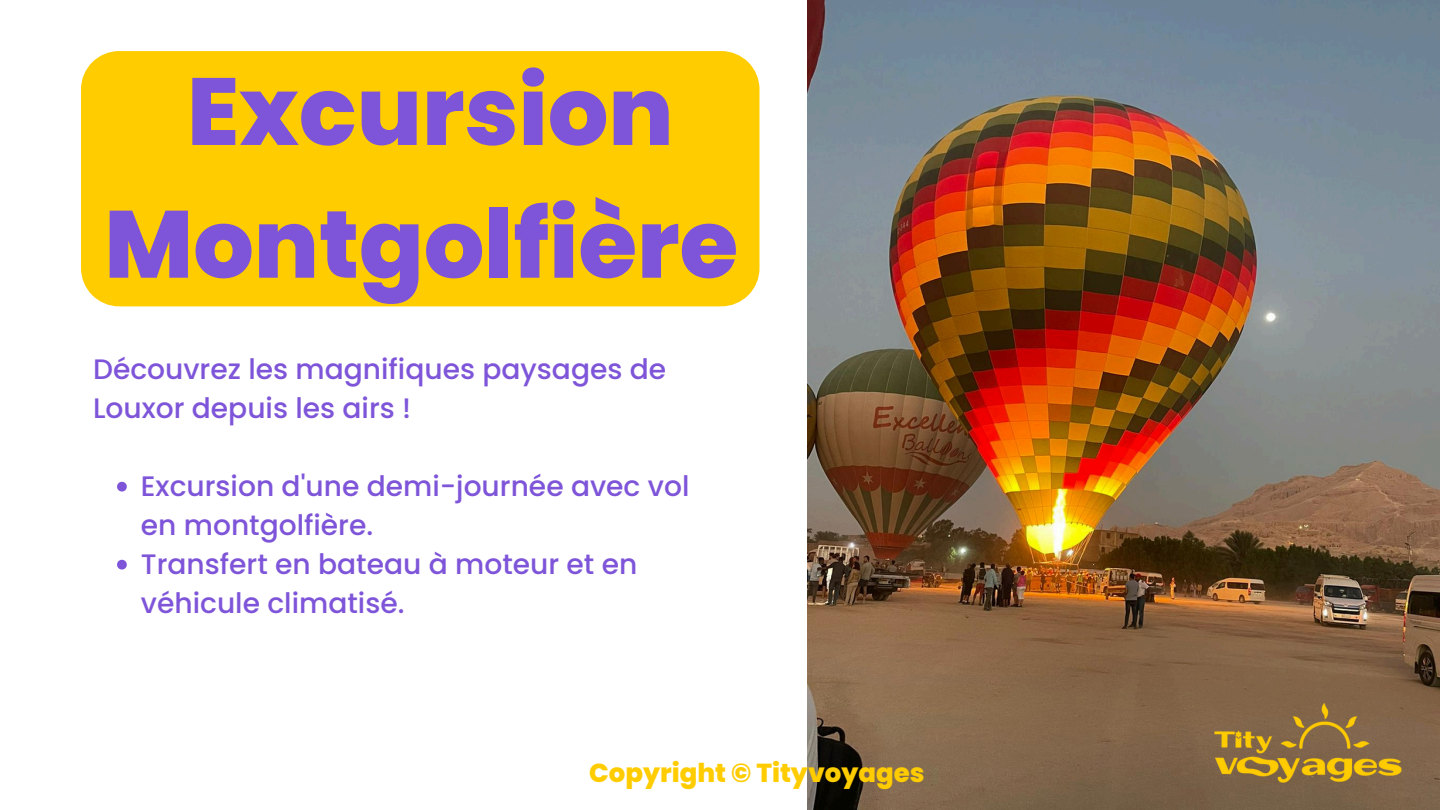
<style>
.page{position:relative;width:1440px;height:810px;background:#fff}
.page>*{position:absolute;margin:0;border:0;box-sizing:border-box;transform-origin:0 0}
.t1{font:800 95.2px/132.8px "Poppins";color:#7e55d9;text-align:center}
.t2{font:500 28.1px/39px "Poppins";color:#7e55d9}
.t3{font:800 26px "Poppins";color:#fc0}
</style>
<div class="page">
<img style="left:808px;top:0;width:632px;height:810px">
<div style="left:81px;top:51px;width:678px;height:255px;background:#fc0"></div>
<svg style="left:117px;top:482px;width:10px;height:10px"></svg>
<svg style="left:117px;top:560px;width:10px;height:10px"></svg>
<img style="left:1207px;top:693px;width:202px;height:100px">
<p class="t1" style="left:104px;top:45px;width:635px">Excursion<br>Montgolfière</p>
<p class="t2" style="left:93px;top:350px;width:575px">Découvrez les magnifiques paysages de<br>Louxor depuis les airs !</p>
<h1 class="t2" style="left:141px;top:467px;width:550px">Excursion d'une demi-journée avec vol en montgolfière.</h1>
<h2 class="t2" style="left:141px;top:545px;width:498px">Transfert en bateau à moteur et en véhicule climatisé.</h2>
<h2 class="t3" style="left:589px;top:754px;width:337px">Copyright © Tityvoyages</h2>
</div>
